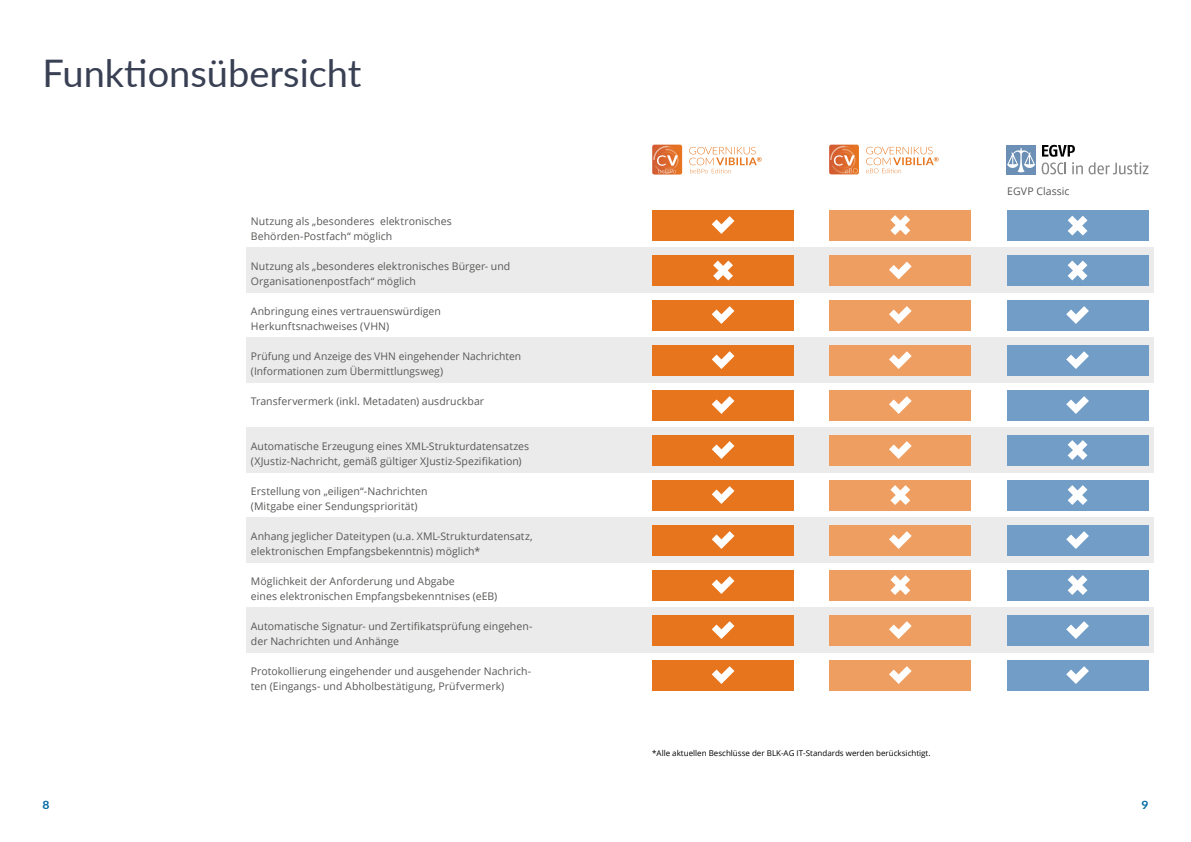
<style>
.page{position:relative;width:1191px;height:842px;background:#fff}
.page>*{position:absolute;margin:0;border:0;box-sizing:border-box;transform-origin:0 0}
.t1{font:38px "Lato";color:#394054}
.t2{font:700 11.5px "Lato";color:#0069a3;scale:1.06 1}
.t3{font:10.5px/15px "Open Sans";letter-spacing:.005em;color:#575756}
.t4{font:8px "Open Sans";color:#000}
</style>
<div class="page">
<div style="left:247px;top:608px;width:907px;height:45px;background:#ebebeb"></div>
<div style="left:247px;top:338px;width:907px;height:45px;background:#ebebeb"></div>
<div style="left:247px;top:248px;width:907px;height:44px;background:#ebebeb"></div>
<div style="left:247px;top:428px;width:907px;height:45px;background:#ebebeb"></div>
<div style="left:247px;top:518px;width:907px;height:44px;background:#ebebeb"></div>
<div style="left:652px;top:210px;width:142px;height:30px;background:#e7751e"></div>
<div style="left:652px;top:480px;width:142px;height:30px;background:#e7751e"></div>
<div style="left:652px;top:345px;width:142px;height:30px;background:#e7751e"></div>
<div style="left:652px;top:615px;width:142px;height:30px;background:#e7751e"></div>
<div style="left:652px;top:255px;width:142px;height:30px;background:#e7751e"></div>
<div style="left:652px;top:525px;width:142px;height:30px;background:#e7751e"></div>
<div style="left:652px;top:390px;width:142px;height:30px;background:#e7751e"></div>
<div style="left:652px;top:660px;width:142px;height:30px;background:#e7751e"></div>
<div style="left:652px;top:300px;width:142px;height:30px;background:#e7751e"></div>
<div style="left:652px;top:570px;width:142px;height:30px;background:#e7751e"></div>
<div style="left:652px;top:435px;width:142px;height:30px;background:#e7751e"></div>
<div style="left:829px;top:210px;width:142px;height:30px;background:#ee9e61"></div>
<div style="left:829px;top:480px;width:142px;height:30px;background:#ee9e61"></div>
<div style="left:829px;top:345px;width:142px;height:30px;background:#ee9e61"></div>
<div style="left:829px;top:615px;width:142px;height:30px;background:#ee9e61"></div>
<div style="left:829px;top:255px;width:142px;height:30px;background:#ee9e61"></div>
<div style="left:829px;top:525px;width:142px;height:30px;background:#ee9e61"></div>
<div style="left:829px;top:390px;width:142px;height:30px;background:#ee9e61"></div>
<div style="left:829px;top:660px;width:142px;height:30px;background:#ee9e61"></div>
<div style="left:829px;top:300px;width:142px;height:30px;background:#ee9e61"></div>
<div style="left:829px;top:570px;width:142px;height:30px;background:#ee9e61"></div>
<div style="left:829px;top:435px;width:142px;height:30px;background:#ee9e61"></div>
<div style="left:1006px;top:210px;width:142px;height:30px;background:#719dc6"></div>
<div style="left:1006px;top:480px;width:142px;height:30px;background:#719dc6"></div>
<div style="left:1006px;top:345px;width:142px;height:30px;background:#719dc6"></div>
<div style="left:1006px;top:615px;width:142px;height:30px;background:#719dc6"></div>
<div style="left:1006px;top:255px;width:142px;height:30px;background:#719dc6"></div>
<div style="left:1006px;top:525px;width:142px;height:30px;background:#719dc6"></div>
<div style="left:1006px;top:390px;width:142px;height:30px;background:#719dc6"></div>
<div style="left:1006px;top:660px;width:142px;height:30px;background:#719dc6"></div>
<div style="left:1006px;top:300px;width:142px;height:30px;background:#719dc6"></div>
<div style="left:1006px;top:570px;width:142px;height:30px;background:#719dc6"></div>
<div style="left:1006px;top:435px;width:142px;height:30px;background:#719dc6"></div>
<svg style="left:890px;top:575px;width:20px;height:20px"></svg>
<svg style="left:1067px;top:575px;width:20px;height:20px"></svg>
<svg style="left:890px;top:485px;width:20px;height:20px"></svg>
<svg style="left:1067px;top:485px;width:20px;height:20px"></svg>
<svg style="left:1067px;top:440px;width:20px;height:20px"></svg>
<svg style="left:1067px;top:261px;width:20px;height:19px"></svg>
<svg style="left:713px;top:261px;width:20px;height:19px"></svg>
<svg style="left:711px;top:306px;width:23px;height:18px"></svg>
<svg style="left:889px;top:306px;width:22px;height:18px"></svg>
<svg style="left:889px;top:262px;width:22px;height:17px"></svg>
<svg style="left:1066px;top:306px;width:23px;height:18px"></svg>
<svg style="left:711px;top:396px;width:23px;height:18px"></svg>
<svg style="left:889px;top:396px;width:22px;height:18px"></svg>
<svg style="left:1066px;top:396px;width:23px;height:18px"></svg>
<svg style="left:711px;top:621px;width:23px;height:18px"></svg>
<svg style="left:889px;top:621px;width:22px;height:18px"></svg>
<svg style="left:1066px;top:621px;width:23px;height:18px"></svg>
<svg style="left:711px;top:351px;width:23px;height:18px"></svg>
<svg style="left:889px;top:351px;width:22px;height:18px"></svg>
<svg style="left:1066px;top:351px;width:23px;height:18px"></svg>
<svg style="left:711px;top:576px;width:23px;height:18px"></svg>
<svg style="left:711px;top:441px;width:23px;height:18px"></svg>
<svg style="left:711px;top:486px;width:23px;height:18px"></svg>
<svg style="left:889px;top:441px;width:22px;height:18px"></svg>
<svg style="left:711px;top:666px;width:23px;height:18px"></svg>
<svg style="left:889px;top:666px;width:22px;height:18px"></svg>
<svg style="left:1066px;top:666px;width:23px;height:18px"></svg>
<svg style="left:890px;top:215px;width:20px;height:20px"></svg>
<svg style="left:1067px;top:216px;width:20px;height:19px"></svg>
<svg style="left:711px;top:216px;width:23px;height:18px"></svg>
<div style="left:1006px;top:145px;width:29px;height:29px;background:#6c90b5"></div>
<svg style="left:1041px;top:145px;width:41px;height:29px"></svg>
<svg style="left:1088px;top:162px;width:60px;height:12px"></svg>
<svg style="left:1007px;top:147px;width:28px;height:25px"></svg>
<svg style="left:689px;top:147px;width:72px;height:26px"></svg>
<svg style="left:652px;top:145px;width:30px;height:30px"></svg>
<svg style="left:866px;top:147px;width:72px;height:26px"></svg>
<svg style="left:829px;top:145px;width:30px;height:29px"></svg>
<svg style="left:711px;top:531px;width:23px;height:18px"></svg>
<svg style="left:889px;top:531px;width:22px;height:18px"></svg>
<svg style="left:1066px;top:531px;width:23px;height:18px"></svg>
<h1 class="t1" style="left:43px;top:46px;width:320px">Funktionsübersicht</h1>
<p class="t3" style="left:251px;top:213px;width:202px">Nutzung als „besonderes elektronisches<br>Behörden-Postfach“ möglich</p>
<p class="t3" style="left:251px;top:258px;width:261px">Nutzung als „besonderes elektronisches Bürger- und<br>Organisationenpostfach“ möglich</p>
<p class="t3" style="left:251px;top:303px;width:191px">Anbringung eines vertrauenswürdigen<br>Herkunftsnachweises (VHN)</p>
<p class="t3" style="left:251px;top:348px;width:272px">Prüfung und Anzeige des VHN eingehender Nachrichten (Informationen zum Übermittlungsweg)</p>
<p class="t3" style="left:251px;top:393px;width:235px">Transfervermerk (inkl. Metadaten) ausdruckbar</p>
<p class="t3" style="left:251px;top:438px;width:280px">Automatische Erzeugung eines XML-Strukturdatensatzes (XJustiz-Nachricht, gemäß gültiger XJustiz-Spezifikation)</p>
<p class="t3" style="left:251px;top:483px;width:178px">Erstellung von „eiligen“-Nachrichten (Mitgabe einer Sendungspriorität)</p>
<p class="t3" style="left:251px;top:528px;width:283px">Anhang jeglicher Dateitypen (u.a. XML-Strukturdatensatz, elektronischen Empfangsbekenntnis) möglich*</p>
<p class="t3" style="left:251px;top:573px;width:248px">Möglichkeit der Anforderung und Abgabe<br>eines elektronischen Empfangsbekenntnises (eEB)</p>
<p class="t3" style="left:251px;top:618px;width:283px">Automatische Signatur- und Zertifikatsprüfung eingehen&shy;der Nachrichten und Anhänge</p>
<p class="t3" style="left:251px;top:663px;width:282px">Protokollierung eingehender und ausgehender Nachrich&shy;ten (Eingangs- und Abholbestätigung, Prüfvermerk)</p>
<p class="t3" style="left:1007px;top:183px;width:64px">EGVP Classic</p>
<p class="t4" style="left:652px;top:748px;width:280px">*Alle aktuellen Beschlüsse der BLK-AG IT-Standards werden berücksichtigt.</p>
<p class="t2" style="left:43px;top:796px;width:8px">8</p>
<p class="t2" style="left:1141px;top:796px;width:8px">9</p>
</div>
